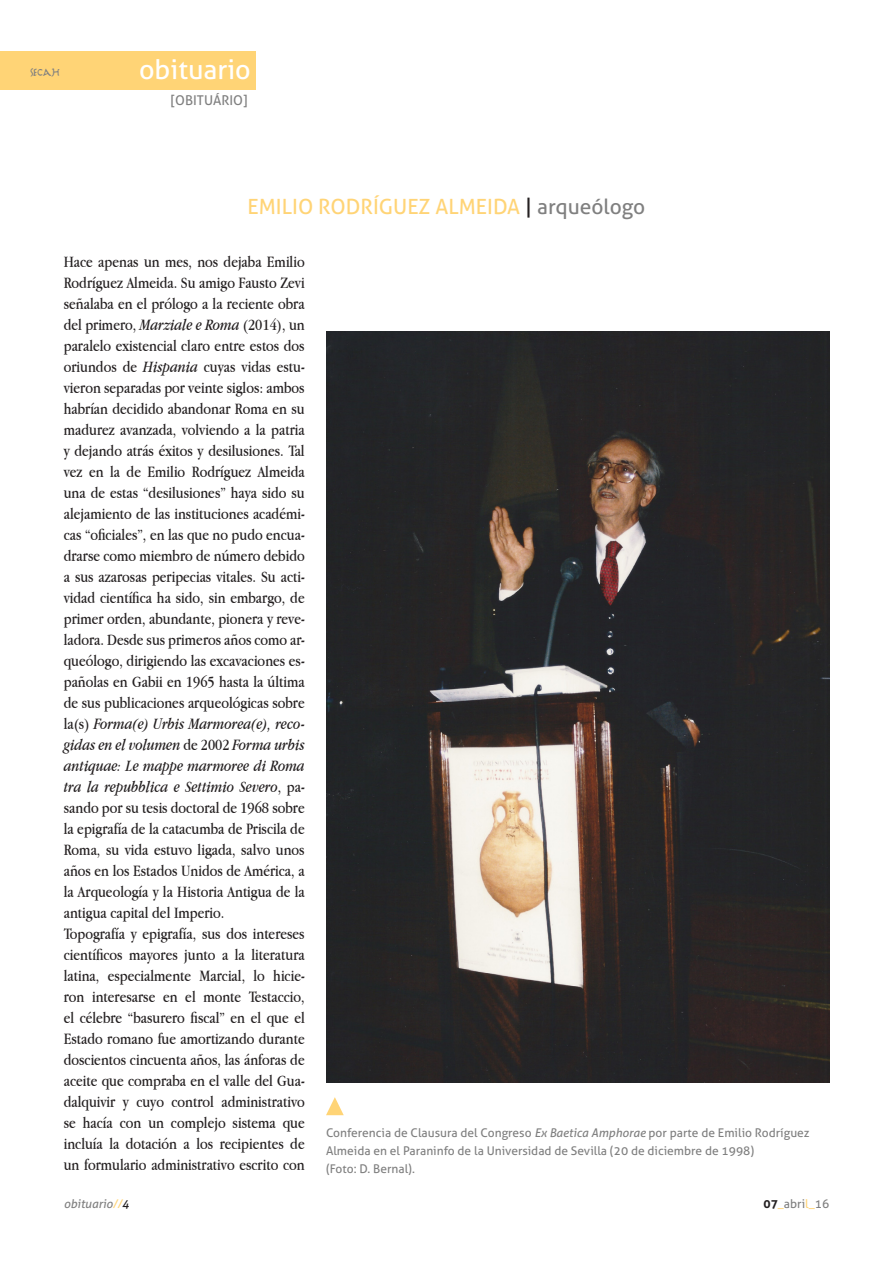
<style>
.page{position:relative;width:893px;height:1263px;background:#fff}
.page>*{position:absolute;margin:0;border:0;box-sizing:border-box;transform-origin:0 0}
.t1{font:27px "Aller";color:#fff}
.t2{font:21px "Aller";color:#ffd476}
.t3{font:18px "Marathon II";color:#808080}
.t4{font:16.5px/21px "Apple Garamond";color:#231f20}
.t5{font:13.5px "Aller";color:#808080}
.t6{font:12px/18px "Aller";color:#808080}
.t7{font:italic 12px "Aller";color:#808080}
.s1{color:#231f20}
.s2{color:#808080}
.s3{font-style:italic}
.s4{color:#ffd476}
.s5{font-weight:700;color:#231f20}
</style>
<div class="page">
<div style="left:0;top:51px;width:255px;height:38px;background:#ffd476"></div>
<img style="left:326px;top:332px;width:503px;height:751px">
<svg style="left:326px;top:1097px;width:18px;height:18px"></svg>
<p class="t3" style="left:31px;top:64px;width:31px">secah</p>
<h1 class="t1" style="left:139px;top:53px;width:113px">obituario</h1>
<p class="t5" style="left:171px;top:92px;width:78px">[OBITUÁRIO]</p>
<p class="t2" style="left:248px;top:194px;width:399px">EMILIO RODRÍGUEZ ALMEIDA <span class="s1">|</span> <span class="s2">arqueólogo</span></p>
<p class="t4" style="left:64px;top:250px;width:242px">Hace apenas un mes, nos dejaba Emilio Rodríguez Almeida. Su amigo Fausto Zevi señalaba en el prólogo a la reciente obra del primero, <span class="s3">Marziale e Roma</span> (2014), un paralelo existencial claro entre estos dos oriundos de <span class="s3">Hispania</span> cuyas vidas estu&shy;vieron separadas por veinte siglos: ambos habrían decidido abandonar Roma en su madurez avanzada, volviendo a la patria y dejando atrás éxitos y desilusiones. Tal vez en la de Emilio Rodríguez Almeida una de estas “desilusiones” haya sido su alejamiento de las instituciones académi&shy;cas “oficiales”, en las que no pudo encua&shy;drarse como miembro de número debido a sus azarosas peripecias vitales. Su acti&shy;vidad científica ha sido, sin embargo, de primer orden, abundante, pionera y reve&shy;ladora. Desde sus primeros años como ar&shy;queólogo, dirigiendo las excavaciones es&shy;pañolas en Gabii en 1965 hasta la última de sus publicaciones arqueológicas sobre la(s) <span class="s3">Forma(e) Urbis Marmorea(e), reco&shy;gidas en el volumen</span> de 2002 <span class="s3">Forma urbis antiquae: Le mappe marmoree di Roma tra la repubblica e Settimio Severo</span>, pa&shy;sando por su tesis doctoral de 1968 sobre la epigrafía de la catacumba de Priscila de Roma, su vida estuvo ligada, salvo unos años en los Estados Unidos de América, a la Arqueología y la Historia Antigua de la antigua capital del Imperio.<br>Topografía y epigrafía, sus dos intereses científicos mayores junto a la literatura latina, especialmente Marcial, lo hicie&shy;ron interesarse en el monte Testaccio, el célebre “basurero fiscal” en el que el Estado romano fue amortizando durante doscientos cincuenta años, las ánforas de aceite que compraba en el valle del Gua&shy;dalquivir y cuyo control administrativo se hacía con un complejo sistema que incluía la dotación a los recipientes de un formulario administrativo escrito con</p>
<p class="t6" style="left:326px;top:1124px;width:485px">Conferencia de Clausura del Congreso <span class="s3">Ex Baetica Amphorae</span> por parte de Emilio Rodríguez<br>Almeida en el Paraninfo de la Universidad de Sevilla (20 de diciembre de 1998)<br>(Foto: D. Bernal).</p>
<p class="t7" style="left:64px;top:1196px;width:67px">obituario<span class="s4">//</span><span class="s1">4</span></p>
<p class="t6" style="left:763px;top:1195px;width:67px"><span class="s5">07</span><span class="s4">_</span>abri<span class="s4">l_</span>16</p>
</div>
